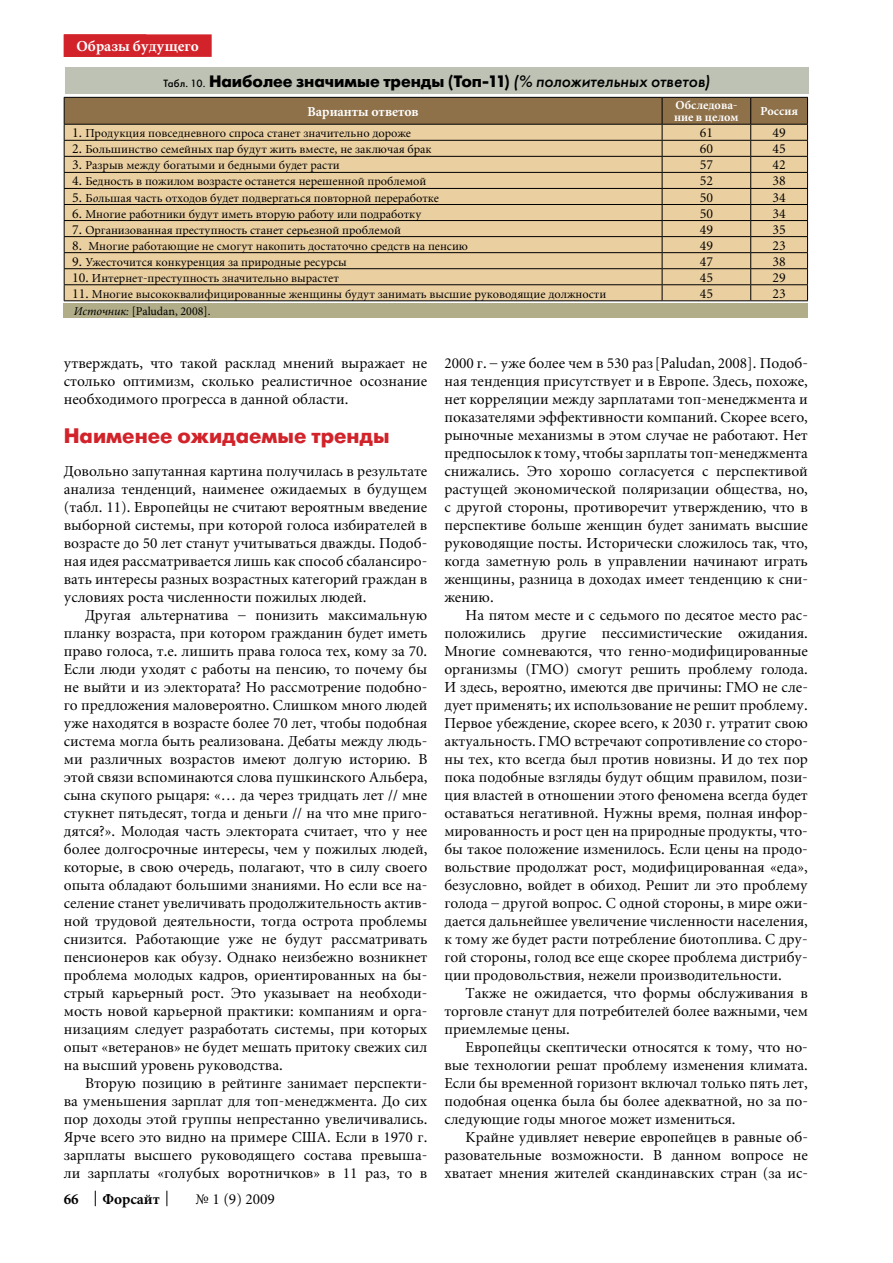
<style>
.page{position:relative;width:893px;height:1263px;background:#fff}
.page>*{position:absolute;margin:0;border:0;box-sizing:border-box;transform-origin:0 0}
.t1{font:700 21px "Futura Futuris C";color:#d2232a}
.t2{font:700 16.5px "Futura Futuris C";letter-spacing:-.005em;color:#000}
.t3{font:15px/18px "Miniature";color:#000;text-align:justify}
.t4{font:700 15px "Miniature";color:#fff}
.t5{font:700 15px "Miniature";color:#000}
.t6{font:13.5px "Miniature";color:#000}
.t7{font:700 13.5px "Miniature";color:#fff}
.t8{font:12px "Miniature";color:#000}
.t9{font:700 12px/12px "Miniature";color:#fff}
.t10{font:12px "Minion Pro";color:#000}
.s1{font-weight:400;font-size:10.5px}
.s2{font-weight:400;font-style:italic}
.s3{font-size:13.5px}
.s4{font-style:italic}
</style>
<div class="page">
<svg style="left:95px;top:1191px;width:1px;height:15px"></svg>
<svg style="left:166px;top:1191px;width:1px;height:15px"></svg>
<div style="left:64px;top:34px;width:148px;height:23px;background:#d2232a"></div>
<svg style="left:64px;top:97px;width:744px;height:203px;background:#cfb58b"></svg>
<hr style="left:64px;top:300px;width:598px;height:1px;background:#000">
<hr style="left:662px;top:300px;width:89px;height:1px;background:#000">
<hr style="left:751px;top:300px;width:57px;height:1px;background:#000">
<div style="left:65px;top:67px;width:743px;height:27px;background:#bdc2b4"></div>
<div style="left:64px;top:303px;width:744px;height:15px;background:#b1ad88"></div>
<p class="t4" style="left:77px;top:38px;width:59px">Рубрика</p>
<p class="t4" style="left:77px;top:38px;width:124px">Образы будущего</p>
<p class="t2" style="left:163px;top:72px;width:549px"><span class="s1">Табл. 10.</span> Наиболее значимые тренды (Топ-11) <span class="s2">(% положительных ответов)</span></p>
<p class="t7" style="left:307px;top:105px;width:113px">Варианты ответов</p>
<p class="t9" style="left:674px;top:100px;width:66px">Обследова&shy;ние в целом</p>
<p class="t9" style="left:760px;top:106px;width:39px">Россия</p>
<p class="t8" style="left:72px;top:128px;width:340px"><span class="s3">1.</span> Продукция повседневного спроса станет значительно дороже</p>
<p class="t6" style="left:700px;top:126px;width:15px">61</p>
<p class="t6" style="left:772px;top:126px;width:15px">49</p>
<p class="t8" style="left:72px;top:144px;width:361px"><span class="s3">2.</span> Большинство семейных пар будут жить вместе, не заключая брак</p>
<p class="t6" style="left:700px;top:142px;width:15px">60</p>
<p class="t6" style="left:772px;top:142px;width:15px">45</p>
<p class="t8" style="left:72px;top:160px;width:269px"><span class="s3">3.</span> Разрыв между богатыми и бедными будет расти</p>
<p class="t6" style="left:700px;top:158px;width:15px">57</p>
<p class="t6" style="left:772px;top:158px;width:15px">42</p>
<p class="t8" style="left:72px;top:176px;width:356px"><span class="s3">4.</span> Бедность в пожилом возрасте останется нерешенной проблемой</p>
<p class="t6" style="left:700px;top:174px;width:15px">52</p>
<p class="t6" style="left:772px;top:174px;width:15px">38</p>
<p class="t8" style="left:72px;top:192px;width:368px"><span class="s3">5.</span> Б<span class="s4">о</span>льшая часть отходов будет подвергаться повторной переработке</p>
<p class="t6" style="left:700px;top:191px;width:15px">50</p>
<p class="t6" style="left:772px;top:191px;width:15px">34</p>
<p class="t8" style="left:72px;top:208px;width:351px"><span class="s3">6.</span> Многие работники будут иметь вторую работу или подработку</p>
<p class="t6" style="left:700px;top:207px;width:15px">50</p>
<p class="t6" style="left:772px;top:207px;width:15px">34</p>
<p class="t8" style="left:72px;top:224px;width:330px"><span class="s3">7.</span> Организованная преступность станет серьезной проблемой</p>
<p class="t6" style="left:700px;top:223px;width:15px">49</p>
<p class="t6" style="left:772px;top:223px;width:15px">35</p>
<p class="t8" style="left:72px;top:240px;width:397px"><span class="s3">8.</span> Многие работающие не смогут накопить достаточно средств на пенсию</p>
<p class="t6" style="left:700px;top:239px;width:15px">49</p>
<p class="t6" style="left:772px;top:239px;width:15px">23</p>
<p class="t8" style="left:72px;top:256px;width:276px"><span class="s3">9.</span> Ужесточится конкуренция за природные ресурсы</p>
<p class="t6" style="left:700px;top:255px;width:15px">47</p>
<p class="t6" style="left:772px;top:255px;width:15px">38</p>
<p class="t8" style="left:72px;top:272px;width:268px"><span class="s3">10.</span> Интернет-преступность значительно вырастет</p>
<p class="t6" style="left:700px;top:271px;width:15px">45</p>
<p class="t6" style="left:772px;top:271px;width:15px">29</p>
<p class="t8" style="left:72px;top:288px;width:536px"><span class="s3">11.</span> Многие высококвалифицированные женщины будут занимать высшие руководящие должности</p>
<p class="t6" style="left:700px;top:287px;width:15px">45</p>
<p class="t6" style="left:772px;top:287px;width:15px">23</p>
<p class="t10" style="left:74px;top:303px;width:138px"><span class="s4">Источник:</span> [Paludan, 2008].</p>
<p class="t3" style="left:64px;top:354px;width:365px">утверждать, что такой расклад мнений выражает не столько оптимизм, сколько реалистичное осознание необходимого прогресса в данной области.</p>
<h1 class="t1" style="left:64px;top:424px;width:327px">Наименее ожидаемые тренды</h1>
<p class="t3" style="left:64px;top:462px;width:365px">Довольно запутанная картина получилась в результате анализа тенденций, наименее ожидаемых в будущем (табл. 11). Европейцы не считают вероятным введение выборной системы, при которой голоса избирателей в возрасте до 50 лет станут учитываться дважды. Подоб&shy;ная идея рассматривается лишь как способ сбалансиро&shy;вать интересы разных возрастных категорий граждан в условиях роста численности пожилых людей.</p>
<p class="t3" style="left:64px;top:606px;width:365px;text-indent:21px">Другая альтернатива – понизить максимальную планку возраста, при котором гражданин будет иметь право голоса, т.е. лишить права голоса тех, кому за 70.<br>Если люди уходят с работы на пенсию, то почему бы не выйти и из электората? Но рассмотрение подобно&shy;го предложения маловероятно. Слишком много людей уже находятся в возрасте более 70 лет, чтобы подобная система могла быть реализована. Дебаты между людь&shy;ми различных возрастов имеют долгую историю. В этой связи вспоминаются слова пушкинского Альбера, сына скупого рыцаря: «… да через тридцать лет // мне стукнет пятьдесят, тогда и деньги // на что мне приго&shy;дятся?». Молодая часть электората считает, что у нее более долгосрочные интересы, чем у пожилых людей, которые, в свою очередь, полагают, что в силу своего опыта обладают большими знаниями. Но если все на&shy;селение станет увеличивать продолжительность актив&shy;ной трудовой деятельности, тогда острота проблемы снизится. Работающие уже не будут рассматривать пенсионеров как обузу. Однако неизбежно возникнет проблема молодых кадров, ориентированных на бы&shy;стрый карьерный рост. Это указывает на необходи&shy;мость новой карьерной практики: компаниям и орга&shy;низациям следует разработать системы, при которых опыт «ветеранов» не будет мешать притоку свежих сил на высший уровень руководства.</p>
<p class="t3" style="left:64px;top:1074px;width:365px;text-indent:21px">Вторую позицию в рейтинге занимает перспекти&shy;ва уменьшения зарплат для топ-менеджмента. До сих пор доходы этой группы непрестанно увеличивались.<br>Ярче всего это видно на примере США. Если в 1970 г. зарплаты высшего руководящего состава превыша&shy;ли зарплаты «голубых воротничков» в 11 раз, то в</p>
<p class="t5" style="left:64px;top:1192px;width:16px">66</p>
<p class="t5" style="left:102px;top:1192px;width:59px">Форсайт</p>
<p class="t3" style="left:196px;top:1191px;width:81px">№ 1 (9) 2009</p>
<p class="t3" style="left:444px;top:354px;width:365px">2000 г. – уже более чем в 530 раз [Paludan, 2008]. Подоб&shy;ная тенденция присутствует и в Европе. Здесь, похоже, нет корреляции между зарплатами топ-менеджмента и показателями эффективности компаний. Скорее всего, рыночные механизмы в этом случае не работают. Нет предпосылок к тому, чтобы зарплаты топ-менеджмента снижались. Это хорошо согласуется с перспективой растущей экономической поляризации общества, но, с другой стороны, противоречит утверждению, что в перспективе больше женщин будет занимать высшие руководящие посты. Исторически сложилось так, что, когда заметную роль в управлении начинают играть женщины, разница в доходах имеет тенденцию к сни&shy;жению.</p>
<p class="t3" style="left:444px;top:606px;width:365px;text-indent:21px">На пятом месте и с седьмого по десятое место рас&shy;положились другие пессимистические ожидания.<br>Многие сомневаются, что генно-модифицированные организмы (ГМО) смогут решить проблему голода.<br>И здесь, вероятно, имеются две причины: ГМО не сле&shy;дует применять; их использование не решит проблему.<br>Первое убеждение, скорее всего, к 2030 г. утратит свою актуальность. ГМО встречают сопротивление со сторо&shy;ны тех, кто всегда был против новизны. И до тех пор пока подобные взгляды будут общим правилом, пози&shy;ция властей в отношении этого феномена всегда будет оставаться негативной. Нужны время, полная инфор&shy;мированность и рост цен на природные продукты, что&shy;бы такое положение изменилось. Если цены на продо&shy;вольствие продолжат рост, модифицированная «еда», безусловно, войдет в обиход. Решит ли это проблему голода – другой вопрос. С одной стороны, в мире ожи&shy;дается дальнейшее увеличение численности населения, к тому же будет расти потребление биотоплива. С дру&shy;гой стороны, голод все еще скорее проблема дистрибу&shy;ции продовольствия, нежели производительности.</p>
<p class="t3" style="left:444px;top:984px;width:365px;text-indent:21px">Также не ожидается, что формы обслуживания в торговле станут для потребителей более важными, чем приемлемые цены.</p>
<p class="t3" style="left:444px;top:1038px;width:365px;text-indent:21px">Европейцы скептически относятся к тому, что но&shy;вые технологии решат проблему изменения климата.<br>Если бы временной горизонт включал только пять лет, подобная оценка была бы более адекватной, но за по&shy;следующие годы многое может измениться.</p>
<p class="t3" style="left:444px;top:1128px;width:365px;text-indent:21px">Крайне удивляет неверие европейцев в равные об&shy;разовательные возможности. В данном вопросе не хватает мнения жителей скандинавских стран (за ис-</p>
</div>
